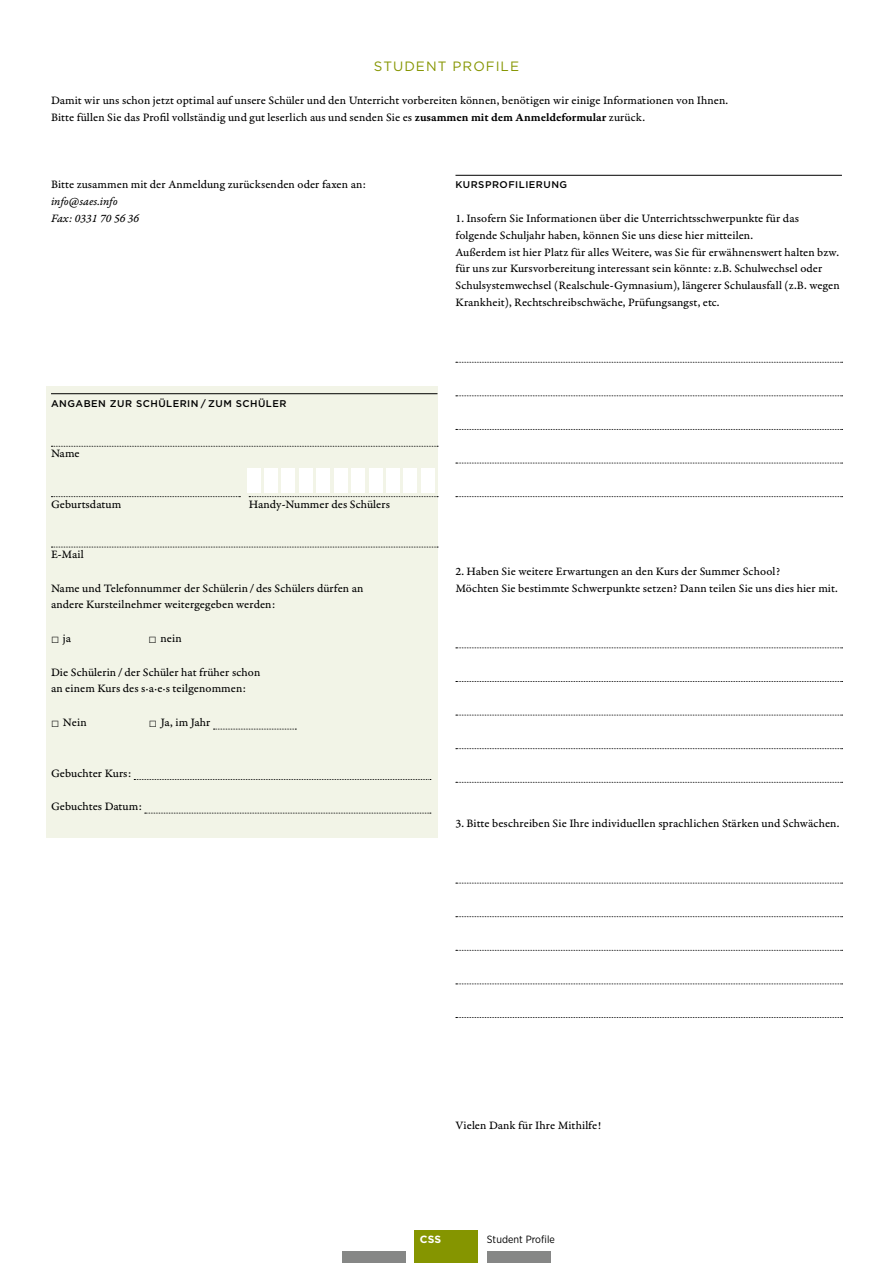
<style>
.page{position:relative;width:893px;height:1263px;background:#fff}
.page>*{position:absolute;margin:0;border:0;box-sizing:border-box;transform-origin:0 0}
.t1{font:13.5px "Gotham";letter-spacing:.075em;color:#859500}
.t2{font:12px/16.8px "Garamond Premr Pro Capt";letter-spacing:.005em;color:#000}
.t3{font:12px/16.8px "Garamond Premr Pro It Capt";color:#000}
.t4{font:10.5px "Gotham Narrow";letter-spacing:.005em;color:#000}
.t5{font:700 10.5px "Gotham";color:#fff}
.t6{font:500 9.75px "Gotham";letter-spacing:.05em;color:#000}
.s1{font-family:"Garamond Premr Pro Smbd Capt"}
.s2{font-family:"Arial";font-weight:700;font-size:13.5px}
</style>
<div class="page">
<div style="left:342px;top:1251px;width:64px;height:12px;background:#868786"></div>
<div style="left:415px;top:1230px;width:63px;height:33px;background:#859500"></div>
<div style="left:487px;top:1251px;width:64px;height:12px;background:#868786"></div>
<hr style="left:455px;top:175px;width:387px;height:1px;background:#000">
<svg style="left:456px;top:362px;width:387px;height:1px"></svg>
<svg style="left:456px;top:395px;width:387px;height:1px"></svg>
<svg style="left:456px;top:429px;width:387px;height:1px"></svg>
<svg style="left:456px;top:463px;width:387px;height:1px"></svg>
<svg style="left:456px;top:496px;width:387px;height:1px"></svg>
<svg style="left:456px;top:647px;width:387px;height:1px"></svg>
<svg style="left:456px;top:681px;width:387px;height:1px"></svg>
<svg style="left:456px;top:715px;width:387px;height:1px"></svg>
<svg style="left:456px;top:748px;width:387px;height:1px"></svg>
<svg style="left:456px;top:782px;width:387px;height:1px"></svg>
<svg style="left:456px;top:883px;width:387px;height:1px"></svg>
<svg style="left:456px;top:916px;width:387px;height:1px"></svg>
<svg style="left:456px;top:950px;width:387px;height:1px"></svg>
<svg style="left:456px;top:983px;width:387px;height:1px"></svg>
<svg style="left:456px;top:1017px;width:387px;height:1px"></svg>
<div style="left:47px;top:386px;width:391px;height:451px;background:#f2f4e7"></div>
<div style="left:247px;top:468px;width:13px;height:25px;background:#fff"></div>
<div style="left:264px;top:468px;width:14px;height:25px;background:#fff"></div>
<div style="left:281px;top:468px;width:14px;height:25px;background:#fff"></div>
<div style="left:299px;top:468px;width:14px;height:25px;background:#fff"></div>
<div style="left:316px;top:468px;width:14px;height:25px;background:#fff"></div>
<div style="left:334px;top:468px;width:14px;height:25px;background:#fff"></div>
<div style="left:351px;top:468px;width:14px;height:25px;background:#fff"></div>
<div style="left:369px;top:468px;width:13px;height:25px;background:#fff"></div>
<div style="left:386px;top:468px;width:14px;height:25px;background:#fff"></div>
<div style="left:404px;top:468px;width:13px;height:25px;background:#fff"></div>
<div style="left:421px;top:468px;width:14px;height:25px;background:#fff"></div>
<p class="t1" style="left:374px;top:57px;width:147px">STUDENT PROFILE</p>
<p class="t2" style="left:51px;top:93px;width:679px">Damit wir uns schon jetzt optimal auf unsere Schüler und den Unterricht vorbereiten können, benötigen wir einige Informationen von Ihnen.<br>Bitte füllen Sie das Profil vollständig und gut leserlich aus und senden Sie es <span class="s1">zusammen mit dem Anmeldeformular</span> zurück.</p>
<p class="t2" style="left:51px;top:177px;width:317px">Bitte zusammen mit der Anmeldung zurücksenden oder faxen an:</p>
<p class="t3" style="left:51px;top:194px;width:90px">info@saes.info<br>Fax: 0331 70 56 36</p>
<p class="t6" style="left:51px;top:397px;width:237px">ANGABEN ZUR SCHÜLERIN / ZUM SCHÜLER</p>
<p class="t2" style="left:51px;top:445px;width:30px">Name</p>
<p class="t2" style="left:51px;top:496px;width:72px">Geburtsdatum</p>
<p class="t2" style="left:249px;top:496px;width:143px">Handy-Nummer des Schülers</p>
<p class="t2" style="left:51px;top:546px;width:34px">E-Mail</p>
<p class="t2" style="left:51px;top:580px;width:314px">Name und Telefonnummer der Schülerin/des Schülers dürfen an andere Kursteilnehmer weitergegeben werden:</p>
<p class="t2" style="left:51px;top:630px;width:22px"><span class="s2">□</span> ja</p>
<p class="t2" style="left:149px;top:630px;width:35px"><span class="s2">□</span> nein</p>
<p class="t2" style="left:51px;top:664px;width:211px">Die Schülerin/der Schüler hat früher schon an einem Kurs des s∙a∙e∙s teilgenommen:</p>
<p class="t2" style="left:51px;top:714px;width:37px"><span class="s2">□</span> Nein</p>
<p class="t2" style="left:149px;top:714px;width:63px"><span class="s2">□</span> Ja, im Jahr</p>
<p class="t2" style="left:51px;top:765px;width:82px">Gebuchter Kurs:</p>
<p class="t2" style="left:51px;top:798px;width:92px">Gebuchtes Datum:</p>
<p class="t6" style="left:455px;top:179px;width:113px">KURSPROFILIERUNG</p>
<p class="t2" style="left:455px;top:210px;width:386px">1. Insofern Sie Informationen über die Unterrichtsschwerpunkte für das folgende Schuljahr haben, können Sie uns diese hier mitteilen.<br>Außerdem ist hier Platz für alles Weitere, was Sie für erwähnenswert halten bzw. für uns zur Kursvorbereitung interessant sein könnte: z.B. Schulwechsel oder Schulsystemwechsel (Realschule-Gymnasium), längerer Schulausfall (z.B. wegen Krankheit), Rechtschreibschwäche, Prüfungsangst, etc.</p>
<p class="t2" style="left:455px;top:563px;width:384px">2. Haben Sie weitere Erwartungen an den Kurs der Summer School?<br>Möchten Sie bestimmte Schwerpunkte setzen? Dann teilen Sie uns dies hier mit.</p>
<p class="t2" style="left:455px;top:815px;width:385px">3. Bitte beschreiben Sie Ihre individuellen sprachlichen Stärken und Schwächen.</p>
<p class="t2" style="left:455px;top:1117px;width:148px">Vielen Dank für Ihre Mithilfe!</p>
<p class="t5" style="left:420px;top:1232px;width:23px">CSS</p>
<p class="t4" style="left:487px;top:1233px;width:69px">Student Profile</p>
</div>
